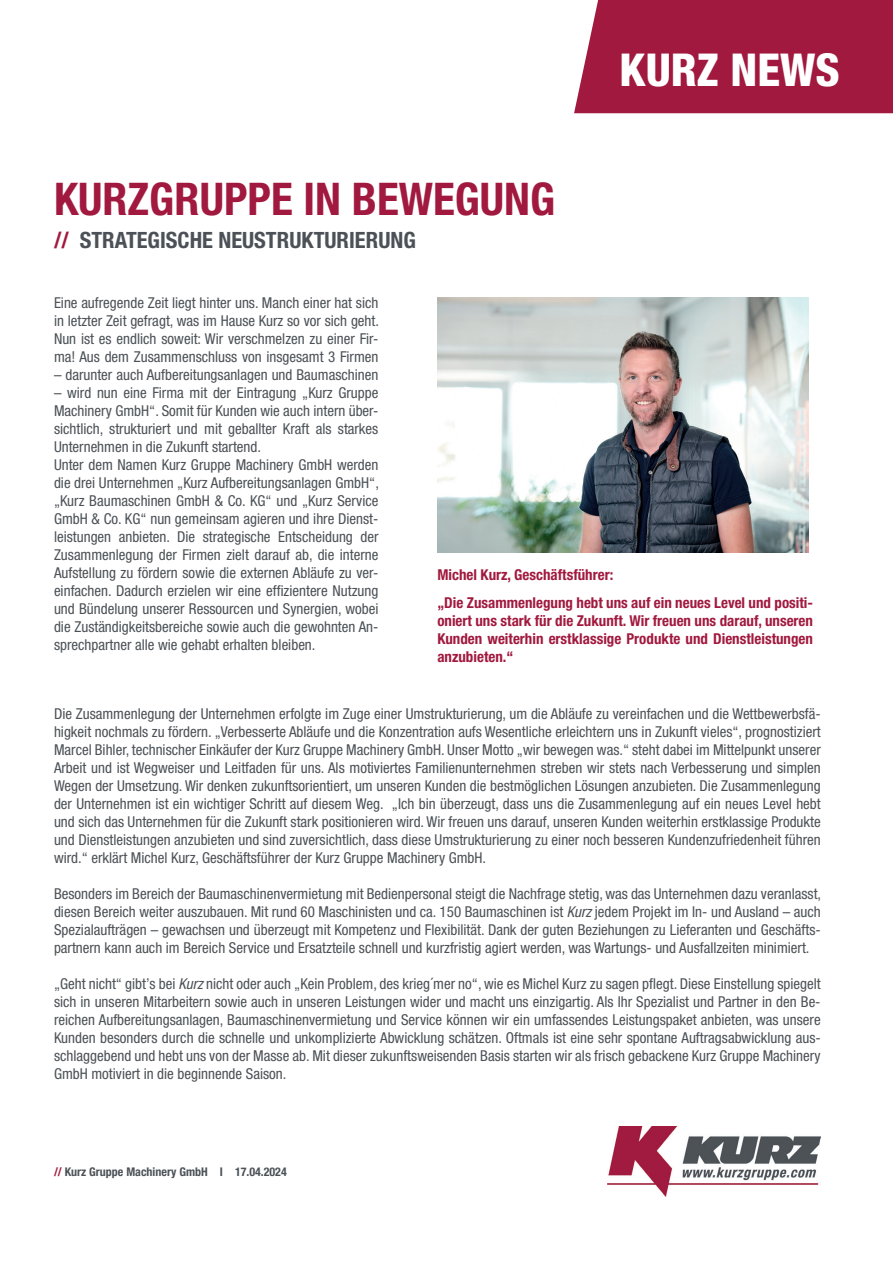
<style>
.page{position:relative;width:893px;height:1263px;background:#fff}
.page>*{position:absolute;margin:0;border:0;box-sizing:border-box;transform-origin:0 0}
.t1{font:800 condensed 45.45px "Helvetica Neue LT Pro";color:#fff}
.t2{font:700 condensed 45.15px "Helvetica Neue LT Pro";color:#a1193e}
.t3{font:700 condensed 22.5px "Helvetica Neue LT Pro";color:#4b5156}
.t4{font:condensed 15px/18px "Helvetica Neue LT Pro";color:#4b5156;text-align:justify}
.t5{font:700 condensed 15px/18px "Helvetica Neue LT Pro";color:#a1193e}
.t6{font:700 condensed 12px "Helvetica Neue LT Pro";color:#4b5156}
.s1{color:#a1193e}
.s2{font-style:italic}
</style>
<div class="page">
<div style="left:574px;top:0;width:319px;height:113px;background:#a1193e"></div>
<img style="left:608px;top:1126px;width:213px;height:70px">
<img style="left:437px;top:298px;width:371px;height:254px">
<h2 class="t2" style="left:54px;top:172px;width:503px">KURZGRUPPE IN BEWEGUNG</h2>
<h3 class="t3" style="left:54px;top:227px;width:363px"><span class="s1">//</span> STRATEGISCHE NEUSTRUKTURIERUNG</h3>
<h1 class="t1" style="left:620px;top:42px;width:222px">KURZ NEWS</h1>
<p class="t4" style="left:54px;top:294px;width:327px">Eine aufregende Zeit liegt hinter uns. Manch einer hat sich in letzter Zeit gefragt, was im Hause Kurz so vor sich geht.<br>Nun ist es endlich soweit: Wir verschmelzen zu einer Fir&shy;ma! Aus dem Zusammenschluss von insgesamt 3 Firmen</p>
<p class="t4" style="left:54px;top:366px;width:326px">– darunter auch Aufbereitungsanlagen und Baumaschinen</p>
<p class="t4" style="left:54px;top:384px;width:326px;text-align:left">– wird nun eine Firma mit der Eintragung „Kurz Gruppe Machinery GmbH“. Somit für Kunden wie auch intern über&shy;sichtlich, strukturiert und mit geballter Kraft als starkes Unternehmen in die Zukunft startend.<br>Unter dem Namen Kurz Gruppe Machinery GmbH werden die drei Unternehmen „Kurz Aufbereitungsanlagen GmbH“, „Kurz Baumaschinen GmbH &amp; Co. KG“ und „Kurz Service GmbH &amp; Co. KG“ nun gemeinsam agieren und ihre Dienst&shy;leistungen anbieten. Die strategische Entscheidung der Zusammenlegung der Firmen zielt darauf ab, die interne Aufstellung zu fördern sowie die externen Abläufe zu ver&shy;einfachen. Dadurch erzielen wir eine effizientere Nutzung und Bündelung unserer Ressourcen und Synergien, wobei die Zuständigkeitsbereiche sowie auch die gewohnten An&shy;sprechpartner alle wie gehabt erhalten bleiben.</p>
<p class="t5" style="left:437px;top:560px;width:377px;line-height:28.5px">Michel Kurz, Geschäftsführer:<br>„Die Zusammenlegung hebt uns auf ein neues Level und positi-</p>
<p class="t5" style="left:437px;top:612px;width:377px;text-align:justify">oniert uns stark für die Zukunft. Wir freuen uns darauf, unseren Kunden weiterhin erstklassige Produkte und Dienstleistungen anzubieten.“</p>
<p class="t4" style="left:54px;top:704px;width:768px">Die Zusammenlegung der Unternehmen erfolgte im Zuge einer Umstrukturierung, um die Abläufe zu vereinfachen und die Wettbewerbsfä&shy;higkeit nochmals zu fördern. „Verbesserte Abläufe und die Konzentration aufs Wesentliche erleichtern uns in Zukunft vieles“, prognostiziert Marcel Bihler, technischer Einkäufer der Kurz Gruppe Machinery GmbH. Unser Motto „wir bewegen was.“ steht dabei im Mittelpunkt unserer Arbeit und ist Wegweiser und Leitfaden für uns. Als motiviertes Familienunternehmen streben wir stets nach Verbesserung und simplen Wegen der Umsetzung. Wir denken zukunftsorientiert, um unseren Kunden die bestmöglichen Lösungen anzubieten. Die Zusammenlegung der Unternehmen ist ein wichtiger Schritt auf diesem Weg. „Ich bin überzeugt, dass uns die Zusammenlegung auf ein neues Level hebt und sich das Unternehmen für die Zukunft stark positionieren wird. Wir freuen uns darauf, unseren Kunden weiterhin erstklassige Produkte und Dienstleistungen anzubieten und sind zuversichtlich, dass diese Umstrukturierung zu einer noch besseren Kundenzufriedenheit führen wird.“ erklärt Michel Kurz, Geschäftsführer der Kurz Gruppe Machinery GmbH.</p>
<p class="t4" style="left:54px;top:884px;width:769px">Besonders im Bereich der Baumaschinenvermietung mit Bedienpersonal steigt die Nachfrage stetig, was das Unternehmen dazu veranlasst, diesen Bereich weiter auszubauen. Mit rund 60 Maschinisten und ca. 150 Baumaschinen ist <span class="s2">Kurz</span> jedem Projekt im In- und Ausland – auch Spezialaufträgen – gewachsen und überzeugt mit Kompetenz und Flexibilität. Dank der guten Beziehungen zu Lieferanten und Geschäfts&shy;partnern kann auch im Bereich Service und Ersatzteile schnell und kurzfristig agiert werden, was Wartungs- und Ausfallzeiten minimiert.</p>
<p class="t4" style="left:54px;top:974px;width:768px">„Geht nicht“ gibt’s bei <span class="s2">Kurz</span> nicht oder auch „Kein Problem, des krieg´mer no“, wie es Michel Kurz zu sagen pflegt. Diese Einstellung spiegelt sich in unseren Mitarbeitern sowie auch in unseren Leistungen wider und macht uns einzigartig. Als Ihr Spezialist und Partner in den Be&shy;reichen Aufbereitungsanlagen, Baumaschinenvermietung und Service können wir ein umfassendes Leistungspaket anbieten, was unsere Kunden besonders durch die schnelle und unkomplizierte Abwicklung schätzen. Oftmals ist eine sehr spontane Auftragsabwicklung aus&shy;schlaggebend und hebt uns von der Masse ab. Mit dieser zukunftsweisenden Basis starten wir als frisch gebackene Kurz Gruppe Machinery GmbH motiviert in die beginnende Saison.</p>
<p class="t6" style="left:54px;top:1164px;width:234px"><span class="s1">//</span> Kurz Gruppe Machinery GmbH I 17.04.2024</p>
</div>
